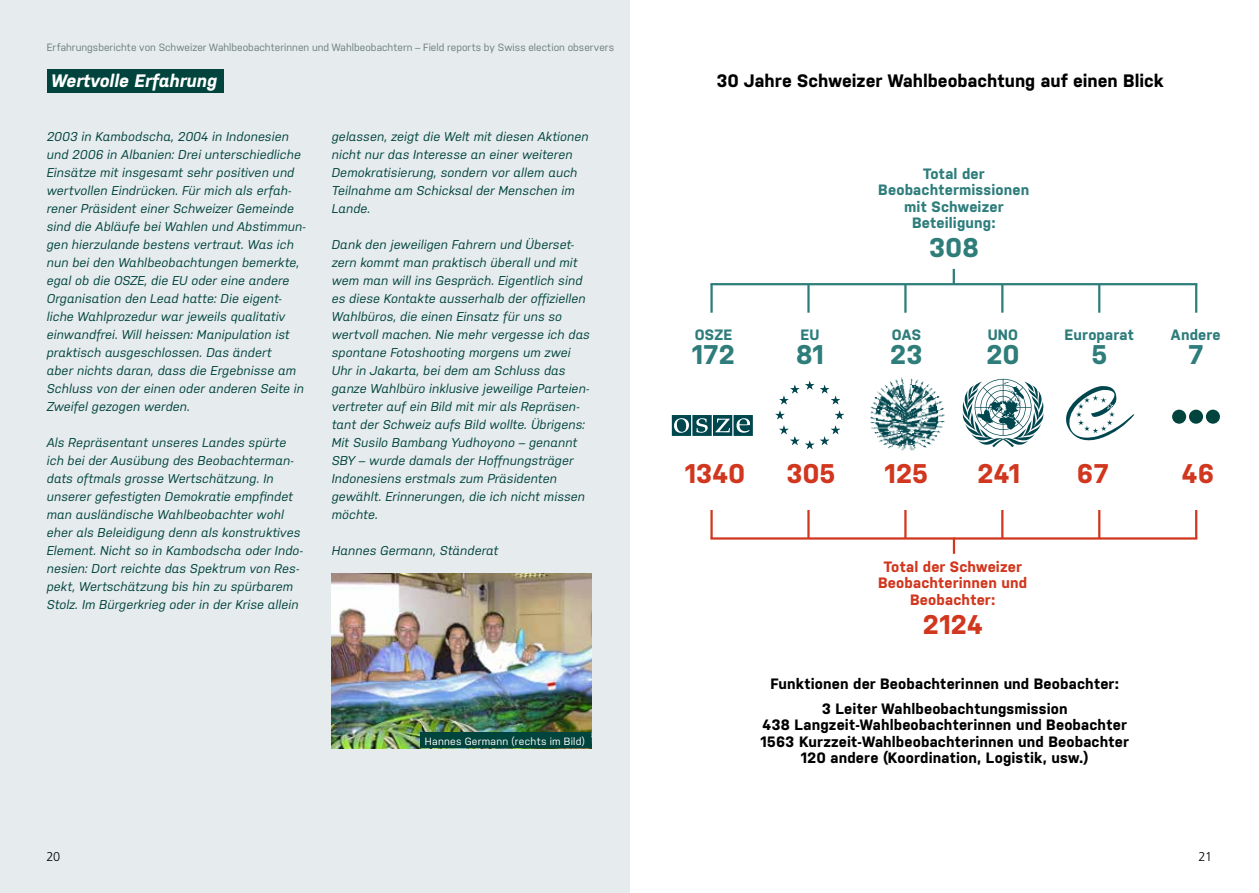
<style>
.page{position:relative;width:1259px;height:893px;background:#fff}
.page>*{position:absolute;margin:0;border:0;box-sizing:border-box;transform-origin:0 0}
.Zahl{font:700 27px "Nudista";letter-spacing:-.01em;color:#d1371e}
.Expertenbericht_Tite{font:700 27px "Nudista";letter-spacing:-.01em;color:#2e7d7b}
.Lauftext{font:700 27px "Nudista";color:#d1371e}
.Lauftext-2{font:700 27px "Nudista";color:#2e7d7b}
._3_Zwischentitel_Lev{font:700 18px "Nudista";color:#000}
.Expertenbericht_Tite-2{font:italic 700 18px "Nudista";color:#fff}
.Zahl-2{font:700 15px "Nudista";letter-spacing:.01em;color:#000}
.Lauftext-3{font:700 15px/16.5px "Nudista";letter-spacing:.01em;color:#2e7d7b;text-align:center}
.Lauftext-4{font:700 15px/16.5px "Nudista";letter-spacing:.01em;color:#d1371e;text-align:center}
.Was{font:700 15px "Nudista";letter-spacing:.01em;color:#000}
.Expertenbericht_Tite-3{font:700 15px "Nudista";letter-spacing:.01em;color:#2e7d7b}
.Expertenbericht{font:italic 12.75px/18px "Nudista";letter-spacing:.015em;color:#00443d}
.t1{font:300 12.75px "Frutiger LT Pro";color:#000}
.Expertenbericht_kopf{font:10.5px "Nudista";color:#6b7e79}
.Legende_blau{font:10.5px "Nudista";letter-spacing:.025em;color:#fff}
</style>
<div class="page">
<div style="left:0;top:0;width:629px;height:893px;background:#e6ebee"></div>
<div style="left:47px;top:69px;width:177px;height:24px;background:#00443d"></div>
<img style="left:332px;top:573px;width:259px;height:175px">
<img style="left:869px;top:377px;width:76px;height:74px">
<svg style="left:962px;top:379px;width:81px;height:68px"></svg>
<svg style="left:805px;top:381px;width:9px;height:9px"></svg>
<svg style="left:805px;top:440px;width:9px;height:9px"></svg>
<svg style="left:775px;top:410px;width:9px;height:9px"></svg>
<svg style="left:779px;top:385px;width:20px;height:19px"></svg>
<svg style="left:779px;top:425px;width:20px;height:20px"></svg>
<svg style="left:835px;top:410px;width:9px;height:9px"></svg>
<svg style="left:820px;top:385px;width:20px;height:19px"></svg>
<svg style="left:820px;top:425px;width:20px;height:20px"></svg>
<svg style="left:1066px;top:386px;width:68px;height:55px"></svg>
<svg style="left:672px;top:415px;width:81px;height:21px;background:#396f75"></svg>
<div style="left:1172px;top:410px;width:14px;height:14px;background:#00443d;border-radius:50%"></div>
<div style="left:1189px;top:410px;width:14px;height:14px;background:#00443d;border-radius:50%"></div>
<div style="left:1206px;top:410px;width:14px;height:14px;background:#00443d;border-radius:50%"></div>
<hr style="left:711px;top:283px;width:485px;height:2px;background:#2e7d7b">
<hr style="left:710px;top:284px;width:2px;height:29px;background:#2e7d7b">
<hr style="left:807px;top:284px;width:2px;height:29px;background:#2e7d7b">
<hr style="left:904px;top:284px;width:2px;height:29px;background:#2e7d7b">
<hr style="left:952px;top:269px;width:3px;height:16px;background:#2e7d7b">
<hr style="left:1001px;top:284px;width:2px;height:29px;background:#2e7d7b">
<hr style="left:1098px;top:284px;width:2px;height:29px;background:#2e7d7b">
<hr style="left:1195px;top:284px;width:2px;height:29px;background:#2e7d7b">
<hr style="left:711px;top:537px;width:485px;height:3px;background:#d1371e">
<hr style="left:1195px;top:510px;width:2px;height:28px;background:#d1371e">
<hr style="left:1098px;top:510px;width:2px;height:28px;background:#d1371e">
<hr style="left:1001px;top:510px;width:2px;height:28px;background:#d1371e">
<svg style="left:953px;top:540px;width:2px;height:14px"></svg>
<hr style="left:904px;top:510px;width:2px;height:28px;background:#d1371e">
<hr style="left:807px;top:510px;width:2px;height:28px;background:#d1371e">
<hr style="left:710px;top:510px;width:2px;height:28px;background:#d1371e">
<div style="left:421px;top:732px;width:170px;height:16px;background:#00443d"></div>
<p class="Expertenbericht_kopf" style="left:47px;top:41px;width:569px">Erfahrungsberichte von Schweizer Wahlbeobachterinnen und Wahlbeobachtern – Field reports by Swiss election observers</p>
<p class="Expertenbericht_Tite-2" style="left:51px;top:70px;width:168px">Wertvolle Erfahrung</p>
<p class="Expertenbericht" style="left:47px;top:127px;width:261px">2003 in Kambodscha, 2004 in Indonesien und 2006 in Albanien: Drei unterschiedliche Einsätze mit insgesamt sehr positiven und wertvollen Eindrücken. Für mich als erfah&shy;rener Präsident einer Schweizer Gemeinde sind die Abläufe bei Wahlen und Abstimmun&shy;gen hierzulande bestens vertraut. Was ich nun bei den Wahlbeobachtungen bemerkte, egal ob die OSZE, die EU oder eine andere Organisation den Lead hatte: Die eigent&shy;liche Wahlprozedur war jeweils qualitativ einwandfrei. Will heissen: Manipulation ist praktisch ausgeschlossen. Das ändert<br>aber nichts daran, dass die Ergebnisse am Schluss von der einen oder anderen Seite in Zweifel gezogen werden.</p>
<p class="Expertenbericht" style="left:47px;top:433px;width:258px">Als Repräsentant unseres Landes spürte ich bei der Ausübung des Beobachterman&shy;dats oftmals grosse Wertschätzung. In unserer gefestigten Demokratie empfindet man ausländische Wahlbeobachter wohl eher als Beleidigung denn als konstruktives Element. Nicht so in Kambodscha oder Indo&shy;nesien: Dort reichte das Spektrum von Res&shy;pekt, Wertschätzung bis hin zu spürbarem Stolz. Im Bürgerkrieg oder in der Krise allein</p>
<p class="Expertenbericht" style="left:332px;top:127px;width:258px">gelassen, zeigt die Welt mit diesen Aktionen nicht nur das Interesse an einer weiteren Demokratisierung, sondern vor allem auch Teilnahme am Schicksal der Menschen im Lande.</p>
<p class="Expertenbericht" style="left:332px;top:235px;width:260px">Dank den jeweiligen Fahrern und Überset&shy;zern kommt man praktisch überall und mit wem man will ins Gespräch. Eigentlich sind es diese Kontakte ausserhalb der offiziellen Wahlbüros, die einen Einsatz für uns so wertvoll machen. Nie mehr vergesse ich das spontane Fotoshooting morgens um zwei Uhr in Jakarta, bei dem am Schluss das ganze Wahlbüro inklusive jeweilige Parteien&shy;vertreter auf ein Bild mit mir als Repräsen&shy;tant der Schweiz aufs Bild wollte. Übrigens:<br>Mit Susilo Bambang Yudhoyono – genannt SBY – wurde damals der Hoffnungsträger Indonesiens erstmals zum Präsidenten gewählt. Erinnerungen, die ich nicht missen möchte.</p>
<p class="Expertenbericht" style="left:332px;top:541px;width:168px">Hannes Germann, Ständerat</p>
<p class="Legende_blau" style="left:425px;top:735px;width:161px">Hannes Germann (rechts im Bild)</p>
<p class="_3_Zwischentitel_Lev" style="left:716px;top:70px;width:448px">30 Jahre Schweizer Wahlbeobachtung auf einen Blick</p>
<p class="Expertenbericht_Tite-3" style="left:695px;top:326px;width:39px">OSZE</p>
<p class="Expertenbericht_Tite" style="left:692px;top:339px;width:45px">172</p>
<p class="Expertenbericht_Tite-3" style="left:800px;top:326px;width:21px">EU</p>
<p class="Expertenbericht_Tite" style="left:796px;top:339px;width:29px">81</p>
<p class="Lauftext-3" style="left:878px;top:165px;width:152px">Total der<br>Beobachtermissionen mit Schweizer<br>Beteiligung:</p>
<p class="Lauftext-2" style="left:929px;top:232px;width:51px">308</p>
<p class="Expertenbericht_Tite-3" style="left:892px;top:326px;width:31px">OAS</p>
<p class="Expertenbericht_Tite" style="left:890px;top:339px;width:35px">23</p>
<p class="Expertenbericht_Tite-3" style="left:987px;top:326px;width:32px">UNO</p>
<p class="Expertenbericht_Tite" style="left:986px;top:339px;width:35px">20</p>
<p class="Expertenbericht_Tite-3" style="left:1064px;top:326px;width:71px">Europarat</p>
<p class="Expertenbericht_Tite" style="left:1091px;top:339px;width:18px">5</p>
<p class="Expertenbericht_Tite-3" style="left:1171px;top:326px;width:51px">Andere</p>
<p class="Expertenbericht_Tite" style="left:1188px;top:339px;width:17px">7</p>
<p class="Zahl" style="left:685px;top:458px;width:62px">1340</p>
<p class="Zahl" style="left:786px;top:458px;width:51px">305</p>
<p class="Zahl" style="left:884px;top:458px;width:45px">125</p>
<p class="Zahl" style="left:977px;top:458px;width:44px">241</p>
<p class="Zahl" style="left:1077px;top:458px;width:34px">67</p>
<p class="Zahl" style="left:1182px;top:458px;width:34px">46</p>
<p class="Lauftext-4" style="left:878px;top:558px;width:151px">Total der Schweizer<br>Beobachterinnen und<br>Beobachter:</p>
<p class="Lauftext" style="left:922px;top:609px;width:62px">2124</p>
<p class="Was" style="left:770px;top:675px;width:350px">Funktionen der Beobachterinnen und Beobachter:</p>
<p class="Zahl-2" style="left:821px;top:700px;width:247px">3 Leiter Wahlbeobachtungsmission</p>
<p class="Zahl-2" style="left:762px;top:716px;width:365px">438 Langzeit-Wahlbeobachterinnen und Beobachter</p>
<p class="Zahl-2" style="left:760px;top:733px;width:370px">1563 Kurzzeit-Wahlbeobachterinnen und Beobachter</p>
<p class="Zahl-2" style="left:801px;top:749px;width:289px">120 andere (Koordination, Logistik, usw.)</p>
<p class="t1" style="left:46px;top:849px;width:15px">20</p>
<p class="t1" style="left:1198px;top:849px;width:15px">21</p>
</div>
